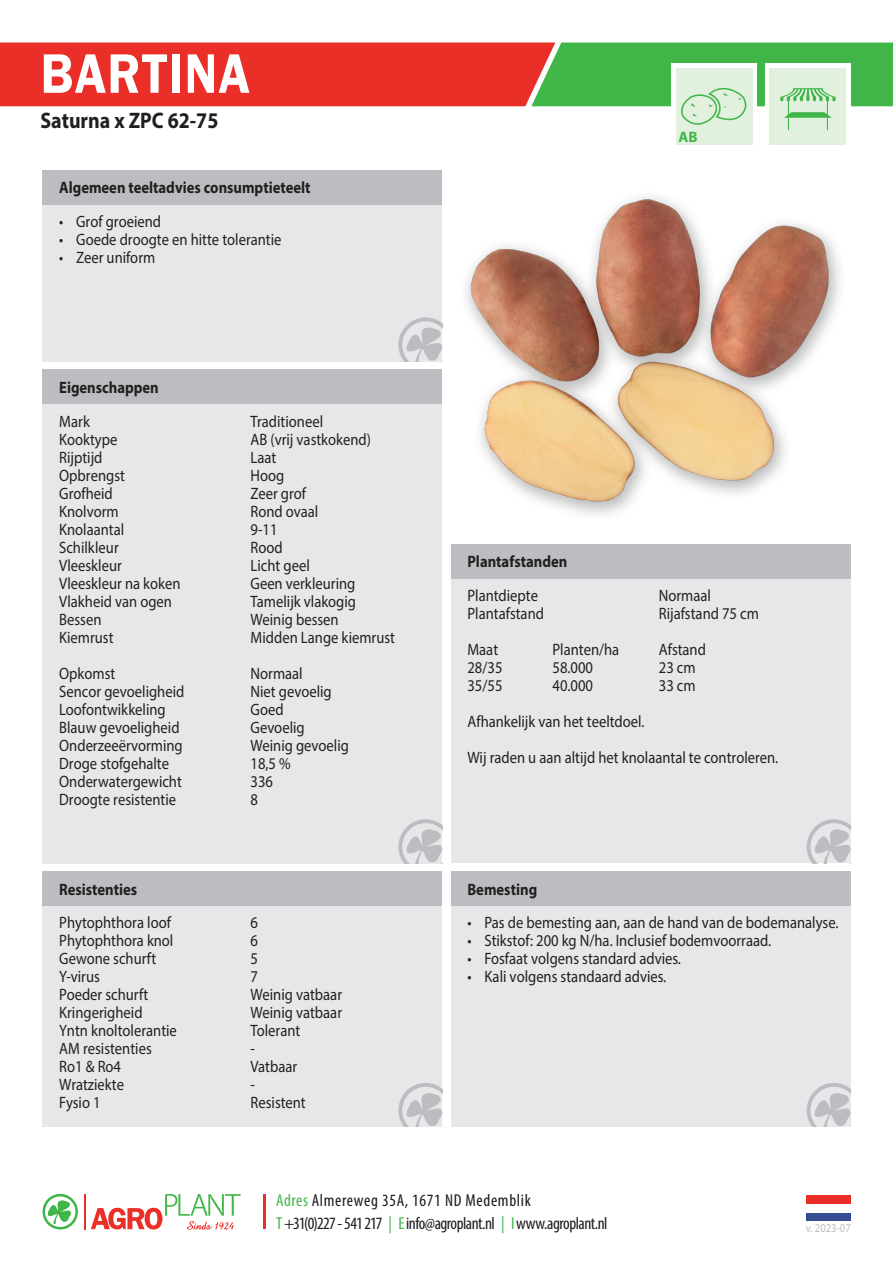
<style>
.page{position:relative;width:893px;height:1263px;background:#fff}
.page>*{position:absolute;margin:0;border:0;box-sizing:border-box;transform-origin:0 0}
.t1{font:600 57.6px "Franklin Gothic";letter-spacing:.025em;color:#fff;scale:.89 1}
.t2{font:700 22.5px "Myriad Pro";color:#231f20;scale:.89 1}
.t3{font:condensed 17.25px/22.6px "Myriad Pro";letter-spacing:-.005em;color:#1e1920}
.t4{font:16.5px/36px "Myriad Pro";color:#231f20;scale:.89 1}
.t5{font:700 16.5px "Myriad Pro";color:#231f20;scale:.89 1}
.t6{font:700 15.15px "Myriad Pro";color:#40b649}
.t7{font:12px "Myriad Pro";color:#bcbdc0;scale:.89 1}
.s1{color:#40b649}
</style>
<div class="page">
<div style="left:43px;top:170px;width:399px;height:191px;background:#e6e7e9"></div>
<div style="left:43px;top:170px;width:399px;height:34px;background:#bcbdc0"></div>
<svg style="left:398px;top:317px;width:44px;height:44px"></svg>
<div style="left:43px;top:370px;width:399px;height:493px;background:#e6e7e9"></div>
<div style="left:43px;top:370px;width:399px;height:34px;background:#bcbdc0"></div>
<svg style="left:398px;top:819px;width:44px;height:44px"></svg>
<div style="left:43px;top:872px;width:399px;height:255px;background:#e6e7e9"></div>
<div style="left:43px;top:872px;width:399px;height:34px;background:#bcbdc0"></div>
<svg style="left:398px;top:1083px;width:44px;height:44px"></svg>
<div style="left:451px;top:544px;width:399px;height:319px;background:#e6e7e9"></div>
<div style="left:451px;top:544px;width:399px;height:34px;background:#bcbdc0"></div>
<svg style="left:807px;top:819px;width:43px;height:44px"></svg>
<div style="left:451px;top:872px;width:399px;height:255px;background:#e6e7e9"></div>
<div style="left:451px;top:872px;width:399px;height:34px;background:#bcbdc0"></div>
<svg style="left:807px;top:1083px;width:43px;height:44px"></svg>
<div style="left:770px;top:68px;width:76px;height:77px;background:#e2f0de"></div>
<div style="left:676px;top:68px;width:77px;height:77px;background:#e2f0de"></div>
<svg style="left:0;top:43px;width:893px;height:87px"></svg>
<hr style="left:263px;top:1194px;width:2px;height:35px;background:#ea2f29">
<svg style="left:43px;top:1194px;width:35px;height:35px"></svg>
<hr style="left:84px;top:1193px;width:1px;height:36px;background:#ea2f29">
<svg style="left:91px;top:1194px;width:150px;height:36px"></svg>
<div style="left:806px;top:1195px;width:44px;height:26px;background:#364d94"></div>
<div style="left:806px;top:1195px;width:44px;height:17px;background:#fff"></div>
<div style="left:806px;top:1195px;width:44px;height:9px;background:#ea2f29"></div>
<img style="left:465px;top:196px;width:375px;height:319px">
<p class="t1" style="left:40px;top:38px;width:237px">BARTINA</p>
<p class="t2" style="left:40px;top:106px;width:202px">Saturna x ZPC 62-75</p>
<p class="t5" style="left:59px;top:177px;width:284px">Algemeen teeltadvies consumptieteelt</p>
<p class="t4" style="left:59px;top:203px;width:116px">• Grof groeiend</p>
<p class="t4" style="left:59px;top:221px;width:251px">• Goede droogte en hitte tolerantie</p>
<p class="t4" style="left:59px;top:239px;width:110px">• Zeer uniform</p>
<p class="t5" style="left:59px;top:377px;width:113px">Eigenschappen</p>
<p class="t4" style="left:59px;top:403px;width:36px">Mark</p>
<p class="t4" style="left:251px;top:403px;width:83px">Traditioneel</p>
<p class="t4" style="left:59px;top:421px;width:67px">Kooktype</p>
<p class="t4" style="left:251px;top:421px;width:137px">AB (vrij vastkokend)</p>
<p class="t4" style="left:59px;top:439px;width:50px">Rijptijd</p>
<p class="t4" style="left:251px;top:439px;width:30px">Laat</p>
<p class="t4" style="left:59px;top:457px;width:75px">Opbrengst</p>
<p class="t4" style="left:251px;top:457px;width:39px">Hoog</p>
<p class="t4" style="left:59px;top:475px;width:62px">Grofheid</p>
<p class="t4" style="left:251px;top:475px;width:64px">Zeer grof</p>
<p class="t4" style="left:59px;top:493px;width:68px">Knolvorm</p>
<p class="t4" style="left:251px;top:493px;width:78px">Rond ovaal</p>
<p class="t4" style="left:59px;top:511px;width:75px">Knolaantal</p>
<p class="t4" style="left:251px;top:511px;width:32px">9-11</p>
<p class="t4" style="left:59px;top:529px;width:68px">Schilkleur</p>
<p class="t4" style="left:251px;top:529px;width:38px">Rood</p>
<p class="t4" style="left:59px;top:547px;width:72px">Vleeskleur</p>
<p class="t4" style="left:251px;top:547px;width:68px">Licht geel</p>
<p class="t4" style="left:59px;top:565px;width:138px">Vleeskleur na koken</p>
<p class="t4" style="left:251px;top:565px;width:119px">Geen verkleuring</p>
<p class="t4" style="left:59px;top:583px;width:128px">Vlakheid van ogen</p>
<p class="t4" style="left:251px;top:583px;width:120px">Tamelijk vlakogig</p>
<p class="t4" style="left:59px;top:601px;width:49px">Bessen</p>
<p class="t4" style="left:251px;top:601px;width:100px">Weinig bessen</p>
<p class="t4" style="left:59px;top:619px;width:63px">Kiemrust</p>
<p class="t4" style="left:251px;top:619px;width:164px">Midden Lange kiemrust</p>
<p class="t4" style="left:59px;top:655px;width:65px">Opkomst</p>
<p class="t4" style="left:251px;top:655px;width:60px">Normaal</p>
<p class="t4" style="left:59px;top:673px;width:142px">Sencor gevoeligheid</p>
<p class="t4" style="left:251px;top:673px;width:93px">Niet gevoelig</p>
<p class="t4" style="left:59px;top:691px;width:121px">Loofontwikkeling</p>
<p class="t4" style="left:251px;top:691px;width:39px">Goed</p>
<p class="t4" style="left:59px;top:709px;width:137px">Blauw gevoeligheid</p>
<p class="t4" style="left:251px;top:709px;width:62px">Gevoelig</p>
<p class="t4" style="left:59px;top:727px;width:140px">Onderzeeërvorming</p>
<p class="t4" style="left:251px;top:727px;width:112px">Weinig gevoelig</p>
<p class="t4" style="left:59px;top:745px;width:125px">Droge stofgehalte</p>
<p class="t4" style="left:251px;top:745px;width:47px">18,5 %</p>
<p class="t4" style="left:59px;top:763px;width:139px">Onderwatergewicht</p>
<p class="t4" style="left:251px;top:763px;width:27px">336</p>
<p class="t4" style="left:59px;top:781px;width:133px">Droogte resistentie</p>
<p class="t4" style="left:251px;top:781px;width:10px">8</p>
<p class="t5" style="left:59px;top:878px;width:89px">Resistenties</p>
<p class="t4" style="left:59px;top:904px;width:127px">Phytophthora loof</p>
<p class="t4" style="left:251px;top:904px;width:10px">6</p>
<p class="t4" style="left:59px;top:922px;width:130px">Phytophthora knol</p>
<p class="t4" style="left:251px;top:922px;width:10px">6</p>
<p class="t4" style="left:59px;top:940px;width:110px">Gewone schurft</p>
<p class="t4" style="left:251px;top:940px;width:10px">5</p>
<p class="t4" style="left:59px;top:958px;width:47px">Y-virus</p>
<p class="t4" style="left:251px;top:958px;width:10px">7</p>
<p class="t4" style="left:59px;top:976px;width:102px">Poeder schurft</p>
<p class="t4" style="left:251px;top:976px;width:104px">Weinig vatbaar</p>
<p class="t4" style="left:59px;top:994px;width:95px">Kringerigheid</p>
<p class="t4" style="left:251px;top:994px;width:104px">Weinig vatbaar</p>
<p class="t4" style="left:59px;top:1012px;width:134px">Yntn knoltolerantie</p>
<p class="t4" style="left:251px;top:1012px;width:57px">Tolerant</p>
<p class="t4" style="left:59px;top:1030px;width:105px">AM resistenties</p>
<p class="t4" style="left:251px;top:1030px;width:7px">-</p>
<p class="t4" style="left:59px;top:1048px;width:71px">Ro1 &amp; Ro4</p>
<p class="t4" style="left:251px;top:1048px;width:54px">Vatbaar</p>
<p class="t4" style="left:59px;top:1066px;width:74px">Wratziekte</p>
<p class="t4" style="left:251px;top:1066px;width:7px">-</p>
<p class="t4" style="left:59px;top:1084px;width:48px">Fysio 1</p>
<p class="t4" style="left:251px;top:1084px;width:64px">Resistent</p>
<p class="t6" style="left:678px;top:127px;width:21px">AB</p>
<p class="t5" style="left:467px;top:551px;width:114px">Plantafstanden</p>
<p class="t4" style="left:467px;top:577px;width:81px">Plantdiepte</p>
<p class="t4" style="left:659px;top:577px;width:60px">Normaal</p>
<p class="t4" style="left:467px;top:595px;width:88px">Plantafstand</p>
<p class="t4" style="left:659px;top:595px;width:114px">Rijafstand 75 cm</p>
<p class="t4" style="left:467px;top:631px;width:36px">Maat</p>
<p class="t4" style="left:552px;top:631px;width:77px">Planten/ha</p>
<p class="t4" style="left:659px;top:631px;width:54px">Afstand</p>
<p class="t4" style="left:467px;top:649px;width:41px">28/35</p>
<p class="t4" style="left:552px;top:649px;width:47px">58.000</p>
<p class="t4" style="left:659px;top:649px;width:43px">23 cm</p>
<p class="t4" style="left:467px;top:667px;width:41px">35/55</p>
<p class="t4" style="left:552px;top:667px;width:47px">40.000</p>
<p class="t4" style="left:659px;top:667px;width:43px">33 cm</p>
<p class="t4" style="left:467px;top:703px;width:350px">Afhankelijk van het teeltdoel.<br>Wij raden u aan altijd het knolaantal te controleren.</p>
<p class="t5" style="left:467px;top:878px;width:80px">Bemesting</p>
<p class="t4" style="left:467px;top:904px;width:418px">• Pas de bemesting aan, aan de hand van de bodemanalyse.</p>
<p class="t4" style="left:467px;top:922px;width:343px">• Stikstof: 200 kg N/ha. Inclusief bodemvoorraad.</p>
<p class="t4" style="left:467px;top:940px;width:241px">• Fosfaat volgens standard advies.</p>
<p class="t4" style="left:467px;top:958px;width:225px">• Kali volgens standaard advies.</p>
<p class="t3" style="left:276px;top:1189px;width:333px"><span class="s1">Adres</span> Almereweg 35A, 1671 ND Medemblik<br><span class="s1">T</span>+31(0)227-541217 <span class="s1">| E</span>info@agroplant.nl <span class="s1">| I</span>www.agroplant.nl</p>
<p class="t7" style="left:806px;top:1220px;width:52px">v. 2023-07</p>
</div>
